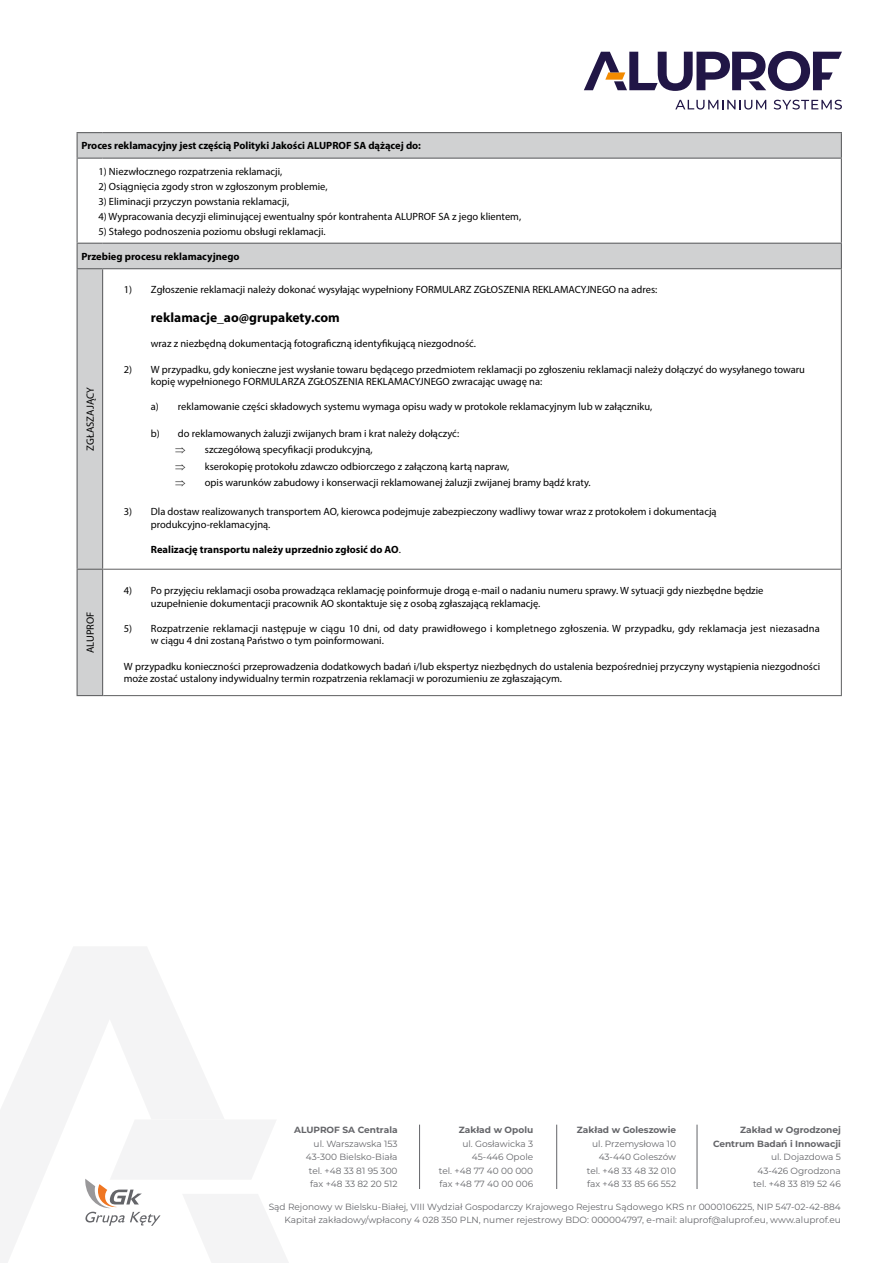
<style>
.page{position:relative;width:893px;height:1263px;background:#fff}
.page>*{position:absolute;margin:0;border:0;box-sizing:border-box;transform-origin:0 0}
.t1{font:700 13.5px "Myriad Pro";color:#000}
.t2{font:10.5px/12.6px "Myriad Pro";color:#000}
.No_Spacing{font:700 10.5px "Myriad Pro";color:#000}
.dane_wszystkie{font:9px "Montserrat";color:#646569}
.dane_wszystkie-2{font:700 9px "Montserrat";color:#646569}
.s1{font-weight:400}
</style>
<div class="page">
<div style="left:77px;top:133px;width:764px;height:25px;background:#d0d1d2"></div>
<div style="left:77px;top:243px;width:764px;height:26px;background:#d0d1d2"></div>
<svg style="left:103px;top:269px;width:738px;height:426px"></svg>
<hr style="left:841px;top:269px;width:1px;height:300px;background:#707172">
<hr style="left:841px;top:569px;width:1px;height:126px;background:#707172">
<hr style="left:103px;top:695px;width:739px;height:1px;background:#707172">
<hr style="left:103px;top:569px;width:738px;height:1px;background:#707172">
<hr style="left:103px;top:132px;width:739px;height:1px;background:#646567">
<svg style="left:841px;top:133px;width:1px;height:25px"></svg>
<svg style="left:77px;top:132px;width:26px;height:27px"></svg>
<hr style="left:77px;top:159px;width:1px;height:84px;background:#646567">
<hr style="left:103px;top:158px;width:739px;height:1px;background:#646567">
<hr style="left:841px;top:159px;width:1px;height:84px;background:#646567">
<hr style="left:103px;top:243px;width:739px;height:1px;background:#646567">
<svg style="left:841px;top:244px;width:1px;height:24px"></svg>
<hr style="left:103px;top:268px;width:739px;height:1px;background:#646567">
<svg style="left:77px;top:243px;width:26px;height:453px;background:#c9cacb"></svg>
<svg style="left:584px;top:51px;width:258px;height:40px"></svg>
<svg style="left:675px;top:100px;width:91px;height:10px"></svg>
<svg style="left:774px;top:100px;width:68px;height:10px"></svg>
<svg style="left:0;top:947px;width:224px;height:316px;fill:#f4f4f5"></svg>
<svg style="left:85px;top:1119px;width:203px;height:144px"></svg>
<hr style="left:419px;top:1125px;width:1px;height:64px;background:#646569">
<hr style="left:556px;top:1125px;width:1px;height:64px;background:#646569">
<hr style="left:697px;top:1125px;width:1px;height:64px;background:#646569">
<svg style="left:175px;top:448px;width:13px;height:6px"></svg>
<svg style="left:175px;top:464px;width:13px;height:7px"></svg>
<svg style="left:175px;top:481px;width:13px;height:6px"></svg>
<p class="No_Spacing" style="left:81px;top:139px;width:341px">Proces reklamacyjny jest częścią Polityki Jakości ALUPROF SA dążącej do:</p>
<p class="t2" style="left:98px;top:165px;width:185px">1) Niezwłocznego rozpatrzenia reklamacji,</p>
<p class="t2" style="left:98px;top:180px;width:231px">2) Osiągnięcia zgody stron w zgłoszonym problemie,</p>
<p class="t2" style="left:98px;top:195px;width:192px">3) Eliminacji przyczyn powstania reklamacji,</p>
<p class="t2" style="left:98px;top:210px;width:424px">4) Wypracowania decyzji eliminującej ewentualny spór kontrahenta ALUPROF SA z jego klientem,</p>
<p class="t2" style="left:98px;top:225px;width:229px">5) Stałego podnoszenia poziomu obsługi reklamacji.</p>
<p class="No_Spacing" style="left:81px;top:249px;width:160px">Przebieg procesu reklamacyjnego</p>
<p class="t2" style="left:84px;top:451px;width:65px;rotate:-90deg">ZGŁASZAJĄCY</p>
<p class="t2" style="left:84px;top:653px;width:43px;rotate:-90deg">ALUPROF</p>
<p class="t2" style="left:124px;top:283px;width:535px">1) Zgłoszenie reklamacji należy dokonać wysyłając wypełniony FORMULARZ ZGŁOSZENIA REKLAMACYJNEGO na adres:</p>
<p class="t1" style="left:151px;top:309px;width:190px">reklamacje_ao@grupakety.com</p>
<p class="t2" style="left:151px;top:337px;width:327px">wraz z niezbędną dokumentacją fotograficzną identyfikującą niezgodność.</p>
<p class="t2" style="left:151px;top:363px;width:656px;text-indent:-27px">2) W przypadku, gdy konieczne jest wysłanie towaru będącego przedmiotem reklamacji po zgłoszeniu reklamacji należy dołączyć do wysyłanego towaru kopię wypełnionego FORMULARZA ZGŁOSZENIA REKLAMACYJNEGO zwracając uwagę na:</p>
<p class="t2" style="left:151px;top:400px;width:503px">a) reklamowanie części składowych systemu wymaga opisu wady w protokole reklamacyjnym lub w załączniku,</p>
<p class="t2" style="left:151px;top:427px;width:310px">b) do reklamowanych żaluzji zwijanych bram i krat należy dołączyć:</p>
<p class="t2" style="left:205px;top:443px;width:169px">szczegółową specyfikacji produkcyjną,</p>
<p class="t2" style="left:205px;top:460px;width:306px">kserokopię protokołu zdawczo odbiorczego z załączoną kartą napraw,</p>
<p class="t2" style="left:205px;top:476px;width:387px">opis warunków zabudowy i konserwacji reklamowanej żaluzji zwijanej bramy bądź kraty.</p>
<p class="t2" style="left:151px;top:505px;width:567px;text-indent:-27px">3) Dla dostaw realizowanych transportem AO, kierowca podejmuje zabezpieczony wadliwy towar wraz z protokołem i dokumentacją produkcyjno-reklamacyjną.</p>
<p class="No_Spacing" style="left:151px;top:542px;width:251px">Realizację transportu należy uprzednio zgłosić do AO<span class="s1">.</span></p>
<p class="t2" style="left:151px;top:584px;width:614px;text-indent:-27px">4) Po przyjęciu reklamacji osoba prowadząca reklamację poinformuje drogą e-mail o nadaniu numeru sprawy. W sytuacji gdy niezbędne będzie uzupełnienie dokumentacji pracownik AO skontaktuje się z osobą zgłaszającą reklamację.</p>
<p class="t2" style="left:151px;top:622px;width:670px;text-indent:-27px">5) Rozpatrzenie reklamacji następuje w ciągu 10 dni, od daty prawidłowego i kompletnego zgłoszenia. W przypadku, gdy reklamacja jest niezasadna w ciągu 4 dni zostaną Państwo o tym poinformowani.</p>
<p class="t2" style="left:124px;top:659px;width:698px">W przypadku konieczności przeprowadzenia dodatkowych badań i/lub ekspertyz niezbędnych do ustalenia bezpośredniej przyczyny wystąpienia niezgodności może zostać ustalony indywidualny termin rozpatrzenia reklamacji w porozumieniu ze zgłaszającym.</p>
<p class="dane_wszystkie-2" style="left:577px;top:1124px;width:101px">Zakład w Goleszowie</p>
<p class="dane_wszystkie" style="left:592px;top:1137px;width:85px">ul. Przemysłowa 10</p>
<p class="dane_wszystkie" style="left:599px;top:1151px;width:79px">43-440 Goleszów</p>
<p class="dane_wszystkie" style="left:587px;top:1164px;width:91px">tel. +48 33 48 32 010</p>
<p class="dane_wszystkie" style="left:587px;top:1178px;width:91px">fax +48 33 85 66 552</p>
<p class="dane_wszystkie" style="left:269px;top:1200px;width:574px">Sąd Rejonowy w Bielsku-Białej, VIII Wydział Gospodarczy Krajowego Rejestru Sądowego KRS nr 0000106225, NIP 547-02-42-884</p>
<p class="dane_wszystkie" style="left:284px;top:1214px;width:558px">Kapitał zakładowy/wpłacony 4 028 350 PLN, numer rejestrowy BDO: 000004797, e-mail: aluprof@aluprof.eu, www.aluprof.eu</p>
<p class="dane_wszystkie-2" style="left:740px;top:1124px;width:102px">Zakład w Ogrodzonej</p>
<p class="dane_wszystkie-2" style="left:713px;top:1137px;width:129px">Centrum Badań i Innowacji</p>
<p class="dane_wszystkie" style="left:771px;top:1151px;width:71px">ul. Dojazdowa 5</p>
<p class="dane_wszystkie" style="left:757px;top:1164px;width:85px">43-426 Ogrodzona</p>
<p class="dane_wszystkie" style="left:753px;top:1178px;width:89px">tel. +48 33 819 52 46</p>
<p class="dane_wszystkie-2" style="left:294px;top:1124px;width:105px">ALUPROF SA Centrala</p>
<p class="dane_wszystkie" style="left:314px;top:1137px;width:85px">ul. Warszawska 153</p>
<p class="dane_wszystkie" style="left:306px;top:1151px;width:93px">43-300 Bielsko-Biała</p>
<p class="dane_wszystkie" style="left:309px;top:1164px;width:90px">tel. +48 33 81 95 300</p>
<p class="dane_wszystkie" style="left:310px;top:1178px;width:89px">fax +48 33 82 20 512</p>
<p class="dane_wszystkie-2" style="left:459px;top:1124px;width:76px">Zakład w Opolu</p>
<p class="dane_wszystkie" style="left:462px;top:1137px;width:72px">ul. Gosławicka 3</p>
<p class="dane_wszystkie" style="left:472px;top:1151px;width:63px">45-446 Opole</p>
<p class="dane_wszystkie" style="left:439px;top:1164px;width:96px">tel. +48 77 40 00 000</p>
<p class="dane_wszystkie" style="left:439px;top:1178px;width:95px">fax +48 77 40 00 006</p>
</div>
